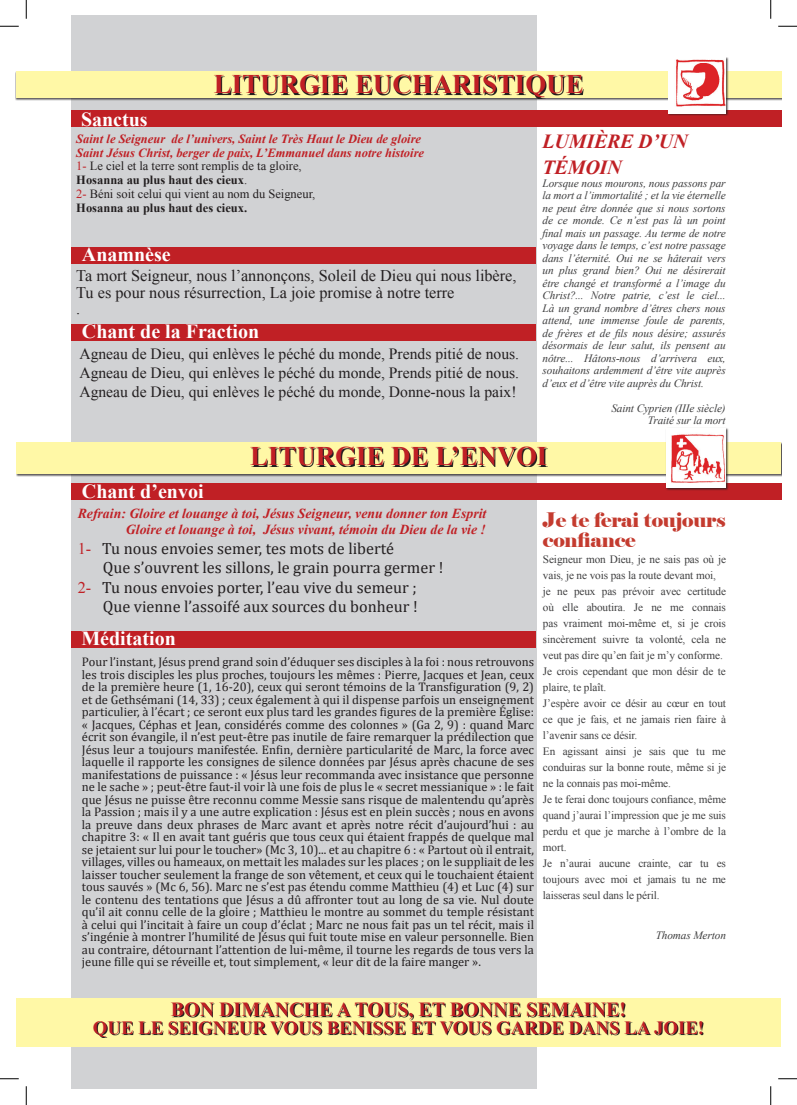
<style>
.page{position:relative;width:797px;height:1105px;background:#fff}
.page>*{position:absolute;margin:0;border:0;box-sizing:border-box;transform-origin:0 0}
.t1{font:700 26.88px "Times New Roman";color:#c02025}
.t2{font:700 20px "Times New Roman";color:#fff}
.t3{font:700 20px "Times New Roman";color:#c02025}
.t4{font:20px/20px "Elephant";letter-spacing:-.01em;color:#c43b2f}
.t5{font:italic 700 20px/26.2px "Times New Roman";letter-spacing:-.01em;color:#c02025}
.t6{font:700 18.75px "Times New Roman";color:#c02025}
.t7{font:16.25px "Cambria";color:#231f20}
.t8{font:16.25px/16.2px "Times New Roman";color:#231f20}
.t9{font:15.62px/18.8px "Times New Roman";color:#231f20;text-align:justify}
.t10{font:italic 700 13.75px/16.5px "Times New Roman";color:#c02025;text-align:right}
.t11{font:12.5px/12.5px "Cambria";color:#231f20;text-align:justify}
.t12{font:italic 700 12.5px/13.8px "Times New Roman";color:#c02025}
.t13{font:11.25px/16px "Times New Roman";letter-spacing:-.01em;color:#3e3e3f}
.t14{font:italic 11.25px/12.5px "Times New Roman";letter-spacing:-.01em;color:#3e3e3f;text-align:justify}
.s1{font-weight:400;font-style:normal}
.s2{font-weight:400;font-style:normal;color:#231f20}
.s3{font-style:normal;color:#231f20}
.s4{font-family:"Times New Roman";color:#c02025}
</style>
<div class="page">
<div style="left:71px;top:16px;width:465px;height:1073px;background:#d1d2d4"></div>
<div style="left:16px;top:72px;width:765px;height:29px;background:#231f20;opacity:.75"></div>
<div style="left:16px;top:72px;width:765px;height:26px;background:#fff8a6"></div>
<div style="left:16px;top:442px;width:765px;height:34px;background:#231f20;opacity:.75"></div>
<div style="left:17px;top:442px;width:764px;height:32px;background:#fff8a6"></div>
<div style="left:17px;top:998px;width:764px;height:49px;background:#fff8a6"></div>
<svg style="left:216px;top:77px;width:367px;height:22px"></svg>
<svg style="left:252px;top:448px;width:296px;height:19px"></svg>
<div style="left:71px;top:111px;width:710px;height:16px;background:#c02025"></div>
<div style="left:71px;top:483px;width:710px;height:16px;background:#c02025"></div>
<div style="left:71px;top:248px;width:465px;height:16px;background:#c02025"></div>
<div style="left:71px;top:324px;width:465px;height:16px;background:#c02025"></div>
<svg style="left:94px;top:1004px;width:609px;height:34px"></svg>
<div style="left:668px;top:57px;width:61px;height:59px;background:#231f20;opacity:.75"></div>
<img style="left:668px;top:57px;width:58px;height:56px">
<div style="left:666px;top:428px;width:63px;height:63px;background:#231f20;opacity:.75"></div>
<img style="left:666px;top:428px;width:60px;height:60px">
<div style="left:71px;top:631px;width:465px;height:17px;background:#c02025"></div>
<svg style="left:0;top:25px;width:19px;height:2px"></svg>
<svg style="left:778px;top:25px;width:19px;height:2px"></svg>
<svg style="left:0;top:1078px;width:19px;height:1px"></svg>
<svg style="left:778px;top:1078px;width:19px;height:1px"></svg>
<svg style="left:25px;top:0;width:2px;height:19px"></svg>
<svg style="left:25px;top:1086px;width:2px;height:19px"></svg>
<svg style="left:770px;top:0;width:1px;height:19px"></svg>
<svg style="left:770px;top:1086px;width:1px;height:19px"></svg>
<h2 class="t2" style="left:81px;top:105px;width:68px">Sanctus</h2>
<h1 class="t1" style="left:214px;top:66px;width:371px">LITURGIE EUCHARISTIQUE</h1>
<p class="t12" style="left:76px;top:131px;width:349px">Saint le Seigneur de l’univers, Saint le Très Haut le Dieu de gloire Saint Jésus Christ, berger de paix, L’Emmanuel dans notre histoire <span class="s1">1-</span> <span class="s2">Le ciel et la terre sont remplis de ta gloire,<br></span><span class="s3">Hosanna au plus haut des cieux</span><span class="s2">.<br></span><span class="s1">2-</span> <span class="s2">Béni soit celui qui vient au nom du Seigneur,<br></span><span class="s3">Hosanna au plus haut des cieux.</span></p>
<h2 class="t5" style="left:542px;top:127px;width:147px">LUMIÈRE D’UN<br>TÉMOIN</h2>
<p class="t14" style="left:542px;top:176px;width:185px">Lorsque nous mourons, nous passons par la mort a l’immortalité ; et la vie éternelle ne peut être donnée que si nous sortons de ce monde. Ce n’est pas là un point final mais un passage. Au terme de notre voyage dans le temps, c’est notre passage dans l’éternité. Oui ne se hâterait vers un plus grand bien? Oui ne désirerait être changé et transformé a l’image du Christ?... Notre patrie, c’est le ciel...<br>Là un grand nombre d’êtres chers nous attend, une immense foule de parents, de frères et de fils nous désire; assurés désormais de leur salut, ils pensent au nôtre... Hâtons-nous d’arrivera eux, souhaitons ardemment d’être vite auprès d’eux et d’être vite auprès du Christ.</p>
<p class="t14" style="left:611px;top:401px;width:116px;text-align:right">Saint Cyprien (IIIe siècle)<br>Traité sur la mort</p>
<h2 class="t2" style="left:82px;top:241px;width:90px">Anamnèse</h2>
<h3 class="t8" style="left:76px;top:268px;width:442px">Ta mort Seigneur, nous l’annonçons, Soleil de Dieu qui nous libère,<br>Tu es pour nous résurrection, La joie promise à notre terre<br>.</h3>
<h2 class="t2" style="left:82px;top:317px;width:179px">Chant de la Fraction</h2>
<p class="t9" style="left:79px;top:344px;width:441px">Agneau de Dieu, qui enlèves le péché du monde, Prends pitié de nous.<br>Agneau de Dieu, qui enlèves le péché du monde, Prends pitié de nous.<br>Agneau de Dieu, qui enlèves le péché du monde, Donne-nous la paix!</p>
<h2 class="t2" style="left:82px;top:477px;width:123px">Chant d’envoi</h2>
<h1 class="t1" style="left:250px;top:438px;width:299px">LITURGIE DE L’ENVOI</h1>
<p class="t10" style="left:78px;top:504px;width:410px">Refrain: Gloire et louange à toi, Jésus Seigneur, venu donner ton Esprit<br>Gloire et louange à toi, Jésus vivant, témoin du Dieu de la vie !</p>
<h3 class="t7" style="left:78px;top:538px;width:318px"><span class="s4">1-</span> Tu nous envoies semer, tes mots de liberté</h3>
<h3 class="t7" style="left:103px;top:558px;width:342px">Que s’ouvrent les sillons, le grain pourra germer !</h3>
<h3 class="t7" style="left:78px;top:577px;width:340px"><span class="s4">2-</span> Tu nous envoies porter, l’eau vive du semeur ;</h3>
<h3 class="t7" style="left:103px;top:597px;width:316px">Que vienne l’assoifé aux sources du bonheur !</h3>
<h2 class="t4" style="left:543px;top:510px;width:184px">Je te ferai toujours confiance</h2>
<p class="t13" style="left:543px;top:551px;width:184px">Seigneur mon Dieu, je ne sais pas où je vais, je ne vois pas la route devant moi, je ne peux pas prévoir avec certitude où elle aboutira. Je ne me connais pas vraiment moi-même et, si je crois sincèrement suivre ta volonté, cela ne veut pas dire qu’en fait je m’y conforme.<br>Je crois cependant que mon désir de te plaire, te plaît.<br>J’espère avoir ce désir au cœur en tout ce que je fais, et ne jamais rien faire à l’avenir sans ce désir.<br>En agissant ainsi je sais que tu me conduiras sur la bonne route, même si je ne la connais pas moi-même.<br>Je te ferai donc toujours confiance, même quand j’aurai l’impression que je me suis perdu et que je marche à l’ombre de la mort.<br>Je n’aurai aucune crainte, car tu es toujours avec moi et jamais tu ne me laisseras seul dans le péril.</p>
<p class="t14" style="left:655px;top:928px;width:72px">Thomas Merton</p>
<h2 class="t2" style="left:81px;top:624px;width:96px">Méditation</h2>
<p class="t11" style="left:82px;top:656px;width:453px">Pour l’instant, Jésus prend grand soin d’éduquer ses disciples à la foi : nous retrouvons les trois disciples les plus proches, toujours les mêmes : Pierre, Jacques et Jean, ceux de la première heure (1, 16-20), ceux qui seront témoins de la Transfiguration (9, 2) et de Gethsémani (14, 33) ; ceux également à qui il dispense parfois un enseignement particulier, à l’écart ; ce seront eux plus tard les grandes figures de la première Église: « Jacques, Céphas et Jean, considérés comme des colonnes » (Ga 2, 9) : quand Marc écrit son évangile, il n’est peut-être pas inutile de faire remarquer la prédilection que Jésus leur a toujours manifestée. Enfin, dernière particularité de Marc, la force avec laquelle il rapporte les consignes de silence données par Jésus après chacune de ses manifestations de puissance : « Jésus leur recommanda avec insistance que personne ne le sache » ; peut-être faut-il voir là une fois de plus le « secret messianique » : le fait que Jésus ne puisse être reconnu comme Messie sans risque de malentendu qu’après la Passion ; mais il y a une autre explication : Jésus est en plein succès ; nous en avons la preuve dans deux phrases de Marc avant et après notre récit d’aujourd’hui : au chapitre 3: « Il en avait tant guéris que tous ceux qui étaient frappés de quelque mal se jetaient sur lui pour le toucher» (Mc 3, 10)... et au chapitre 6 : « Partout où il entrait, villages, villes ou hameaux, on mettait les malades sur les places ; on le suppliait de les laisser toucher seulement la frange de son vêtement, et ceux qui le touchaient étaient tous sauvés » (Mc 6, 56). Marc ne s’est pas étendu comme Matthieu (4) et Luc (4) sur le contenu des tentations que Jésus a dû affronter tout au long de sa vie. Nul doute qu’il ait connu celle de la gloire ; Matthieu le montre au sommet du temple résistant à celui qui l’incitait à faire un coup d’éclat ; Marc ne nous fait pas un tel récit, mais il s’ingénie à montrer l’humilité de Jésus qui fuit toute mise en valeur personnelle. Bien au contraire, détournant l’attention de lui-même, il tourne les regards de tous vers la jeune fille qui se réveille et, tout simplement, « leur dit de la faire manger ».</p>
<h2 class="t3" style="left:171px;top:996px;width:457px">BON DIMANCHE A TOUS, ET BONNE SEMAINE!</h2>
<h3 class="t6" style="left:93px;top:1015px;width:612px">QUE LE SEIGNEUR VOUS BENISSE ET VOUS GARDE DANS LA JOIE!</h3>
</div>
